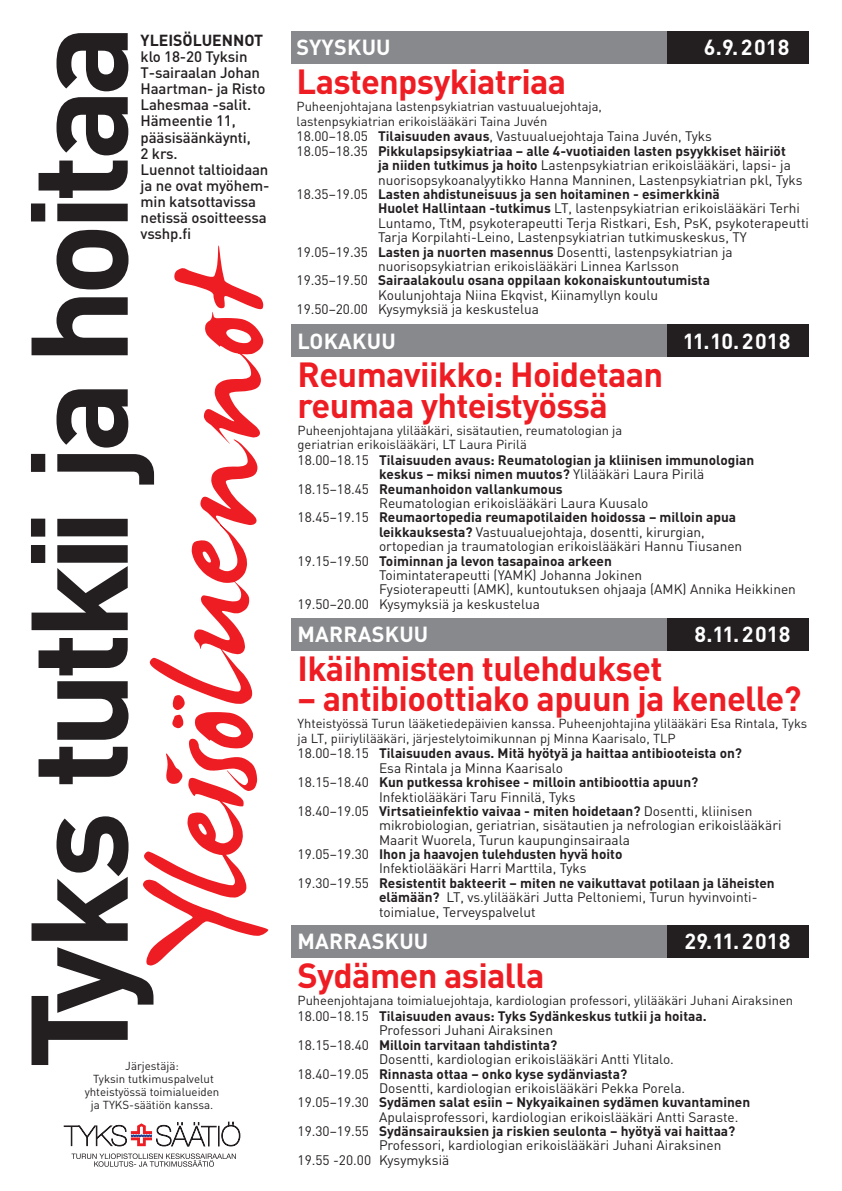
<style>
.page{position:relative;width:842px;height:1191px;background:#fff}
.page>*{position:absolute;margin:0;border:0;box-sizing:border-box;transform-origin:0 0}
.t1{font:700 135.1px "DIN";letter-spacing:-.06em;color:#231f20}
.Sin_otsikko_24_22{font:700 34.5px/30.2px "DIN";letter-spacing:-.02em;color:#ee1d23}
.PALKKIOTS_DIN_15_V{font:700 21.6px "DIN";letter-spacing:.01em;color:#fff}
.t2{font:700 15.8px "DIN";color:#231f20}
.DM_11_12{font:500 15px/16px "DIN";letter-spacing:-.01em;color:#231f20}
.txt{font:13.7px "DIN";color:#231f20}
.txt-2{font:700 13.7px "DIN";color:#231f20}
.txt_9{font:12.9px/14.4px "DIN";color:#231f20}
.järjestäjä{font:11.5px "DIN";color:#231f20}
.s1{font-weight:700}
.s2{font-weight:400}
</style>
<div class="page">
<svg style="left:71px;top:1153px;width:165px;height:13px"></svg>
<svg style="left:64px;top:1121px;width:176px;height:25px"></svg>
<svg style="left:149px;top:245px;width:114px;height:450px"></svg>
<svg style="left:143px;top:695px;width:126px;height:270px"></svg>
<div style="left:291px;top:31px;width:393px;height:33px;background:#87898c"></div>
<div style="left:667px;top:31px;width:142px;height:33px;background:#231f20"></div>
<div style="left:291px;top:324px;width:387px;height:33px;background:#87898c"></div>
<div style="left:667px;top:324px;width:142px;height:33px;background:#231f20"></div>
<div style="left:291px;top:618px;width:387px;height:32px;background:#87898c"></div>
<div style="left:667px;top:618px;width:142px;height:32px;background:#231f20"></div>
<div style="left:291px;top:925px;width:386px;height:32px;background:#87898c"></div>
<div style="left:667px;top:925px;width:142px;height:32px;background:#231f20"></div>
<p class="t2" style="left:141px;top:30px;width:124px">YLEISÖLUENNOT</p>
<p class="DM_11_12" style="left:141px;top:49px;width:126px">klo 18-20 Tyksin<br>T-sairaalan Johan<br>Haartman- ja Risto<br>Lahesmaa -salit.</p>
<p class="DM_11_12" style="left:141px;top:113px;width:97px">Hämeentie 11,</p>
<p class="DM_11_12" style="left:141px;top:129px;width:112px">pääsisäänkäynti,</p>
<p class="DM_11_12" style="left:141px;top:145px;width:39px">2 krs.</p>
<p class="DM_11_12" style="left:141px;top:161px;width:129px">Luennot taltioidaan</p>
<p class="DM_11_12" style="left:141px;top:177px;width:130px">ja ne ovat myöhem&shy;min katsottavissa netissä osoitteessa vsshp.fi</p>
<p class="t1" style="left:-9px;top:1069px;width:1046px;rotate:-90deg">Tyks tutkii ja hoitaa</p>
<p class="PALKKIOTS_DIN_15_V" style="left:297px;top:33px;width:96px">SYYSKUU</p>
<p class="PALKKIOTS_DIN_15_V" style="left:704px;top:33px;width:87px">6.9.2018</p>
<p class="Sin_otsikko_24_22" style="left:297px;top:65px;width:271px">Lastenpsykiatriaa</p>
<p class="txt_9" style="left:297px;top:99px;width:307px">Puheenjohtajana lastenpsykiatrian vastuualuejohtaja, lastenpsykiatrian erikoislääkäri Taina Juvén</p>
<p class="txt" style="left:297px;top:128px;width:417px">18.00–18.05 <span class="s1">Tilaisuuden avaus</span>, Vastuualuejohtaja Taina Juvén, Tyks</p>
<p class="txt-2" style="left:297px;top:142px;width:491px"><span class="s2">18.05–18.35</span> Pikkulapsipsykiatriaa – alle 4-vuotiaiden lasten psyykkiset häiriöt</p>
<p class="txt" style="left:378px;top:157px;width:414px"><span class="s1">ja niiden tutkimus ja hoito</span> Lastenpsykiatrian erikoislääkäri, lapsi- ja</p>
<p class="txt" style="left:378px;top:171px;width:426px">nuorisopsykoanalyytikko Hanna Manninen, Lastenpsykiatrian pkl, Tyks</p>
<p class="txt-2" style="left:297px;top:185px;width:425px"><span class="s2">18.35–19.05</span> Lasten ahdistuneisuus ja sen hoitaminen - esimerkkinä</p>
<p class="txt" style="left:378px;top:200px;width:423px"><span class="s1">Huolet Hallintaan -tutkimus</span> LT, lastenpsykiatrian erikoislääkäri Terhi</p>
<p class="txt" style="left:378px;top:214px;width:432px">Luntamo, TtM, psykoterapeutti Terja Ristkari, Esh, PsK, psykoterapeutti</p>
<p class="txt" style="left:378px;top:229px;width:370px">Tarja Korpilahti-Leino, Lastenpsykiatrian tutkimuskeskus, TY</p>
<p class="txt" style="left:297px;top:243px;width:438px">19.05–19.35 <span class="s1">Lasten ja nuorten masennus</span> Dosentti, lastenpsykiatrian ja</p>
<p class="txt" style="left:378px;top:257px;width:303px">nuorisopsykiatrian erikoislääkäri Linnea Karlsson</p>
<p class="txt-2" style="left:297px;top:271px;width:415px"><span class="s2">19.35–19.50</span> Sairaalakoulu osana oppilaan kokonaiskuntoutumista</p>
<p class="txt" style="left:378px;top:286px;width:282px">Koulunjohtaja Niina Ekqvist, Kiinamyllyn koulu</p>
<p class="txt" style="left:297px;top:300px;width:244px">19.50–20.00 Kysymyksiä ja keskustelua</p>
<p class="PALKKIOTS_DIN_15_V" style="left:298px;top:326px;width:100px">LOKAKUU</p>
<p class="PALKKIOTS_DIN_15_V" style="left:683px;top:326px;width:109px">11.10.2018</p>
<p class="Sin_otsikko_24_22" style="left:298px;top:358px;width:367px">Reumaviikko: Hoidetaan reumaa yhteistyössä</p>
<p class="txt_9" style="left:298px;top:423px;width:326px">Puheenjohtajana ylilääkäri, sisätautien, reumatologian ja</p>
<p class="txt_9" style="left:298px;top:437px;width:231px">geriatrian erikoislääkäri, LT Laura Pirilä</p>
<p class="txt-2" style="left:298px;top:451px;width:458px"><span class="s2">18.00–18.15</span> Tilaisuuden avaus: Reumatologian ja kliinisen immunologian</p>
<p class="txt-2" style="left:379px;top:465px;width:327px">keskus – miksi nimen muutos? <span class="s2">Ylilääkäri Laura Pirilä</span></p>
<p class="txt-2" style="left:298px;top:480px;width:267px"><span class="s2">18.15–18.45</span> Reumanhoidon vallankumous</p>
<p class="txt" style="left:379px;top:494px;width:271px">Reumatologian erikoislääkäri Laura Kuusalo</p>
<p class="txt-2" style="left:298px;top:508px;width:440px"><span class="s2">18.45–19.15</span> Reumaortopedia reumapotilaiden hoidossa – milloin apua</p>
<p class="txt" style="left:379px;top:523px;width:327px"><span class="s1">leikkauksesta?</span> Vastuualuejohtaja, dosentti, kirurgian,</p>
<p class="txt" style="left:379px;top:538px;width:365px">ortopedian ja traumatologian erikoislääkäri Hannu Tiusanen</p>
<p class="txt-2" style="left:298px;top:551px;width:316px"><span class="s2">19.15–19.50</span> Toiminnan ja levon tasapainoa arkeen</p>
<p class="txt" style="left:379px;top:566px;width:265px">Toimintaterapeutti (YAMK) Johanna Jokinen</p>
<p class="txt" style="left:379px;top:581px;width:418px">Fysioterapeutti (AMK), kuntoutuksen ohjaaja (AMK) Annika Heikkinen</p>
<p class="txt" style="left:298px;top:595px;width:244px">19.50–20.00 Kysymyksiä ja keskustelua</p>
<p class="PALKKIOTS_DIN_15_V" style="left:298px;top:620px;width:132px">MARRASKUU</p>
<p class="PALKKIOTS_DIN_15_V" style="left:695px;top:620px;width:97px">8.11.2018</p>
<p class="Sin_otsikko_24_22" style="left:298px;top:652px;width:366px">Ikäihmisten tulehdukset</p>
<p class="Sin_otsikko_24_22" style="left:298px;top:682px;width:506px">– antibioottiako apuun ja kenelle?</p>
<p class="txt_9" style="left:298px;top:716px;width:511px">Yhteistyössä Turun lääketiedepäivien kanssa. Puheenjohtajina ylilääkäri Esa Rintala, Tyks</p>
<p class="txt_9" style="left:298px;top:730px;width:380px">ja LT, piiriylilääkäri, järjestelytoimikunnan pj Minna Kaarisalo, TLP</p>
<p class="txt-2" style="left:298px;top:744px;width:446px"><span class="s2">18.00–18.15</span> Tilaisuuden avaus. Mitä hyötyä ja haittaa antibiooteista on?</p>
<p class="txt" style="left:379px;top:759px;width:185px">Esa Rintala ja Minna Kaarisalo</p>
<p class="txt-2" style="left:298px;top:773px;width:402px"><span class="s2">18.15–18.40</span> Kun putkessa krohisee - milloin antibioottia apuun?</p>
<p class="txt" style="left:379px;top:788px;width:198px">Infektiolääkäri Taru Finnilä, Tyks</p>
<p class="txt-2" style="left:298px;top:802px;width:456px"><span class="s2">18.40–19.05</span> Virtsatieinfektio vaivaa - miten hoidetaan? <span class="s2">Dosentti, kliinisen</span></p>
<p class="txt" style="left:379px;top:817px;width:404px">mikrobiologian, geriatrian, sisätautien ja nefrologian erikoislääkäri</p>
<p class="txt" style="left:379px;top:831px;width:252px">Maarit Wuorela, Turun kaupunginsairaala</p>
<p class="txt-2" style="left:298px;top:845px;width:326px"><span class="s2">19.05–19.30</span> Ihon ja haavojen tulehdusten hyvä hoito</p>
<p class="txt" style="left:379px;top:860px;width:209px">Infektiolääkäri Harri Marttila, Tyks</p>
<p class="txt-2" style="left:298px;top:874px;width:479px"><span class="s2">19.30–19.55</span> Resistentit bakteerit – miten ne vaikuttavat potilaan ja läheisten</p>
<p class="txt" style="left:379px;top:888px;width:380px"><span class="s1">elämään?</span> LT, vs.ylilääkäri Jutta Peltoniemi, Turun hyvinvointi-</p>
<p class="txt" style="left:379px;top:903px;width:158px">toimialue, Terveyspalvelut</p>
<p class="PALKKIOTS_DIN_15_V" style="left:298px;top:927px;width:132px">MARRASKUU</p>
<p class="PALKKIOTS_DIN_15_V" style="left:684px;top:927px;width:108px">29.11.2018</p>
<p class="Sin_otsikko_24_22" style="left:298px;top:959px;width:248px">Sydämen asialla</p>
<p class="txt_9" style="left:298px;top:993px;width:497px">Puheenjohtajana toimialuejohtaja, kardiologian professori, ylilääkäri Juhani Airaksinen</p>
<p class="txt-2" style="left:298px;top:1007px;width:411px"><span class="s2">18.00–18.15</span> Tilaisuuden avaus: Tyks Sydänkeskus tutkii ja hoitaa.</p>
<p class="txt" style="left:379px;top:1022px;width:176px">Professori Juhani Airaksinen</p>
<p class="txt-2" style="left:298px;top:1035px;width:261px"><span class="s2">18.15–18.40</span> Milloin tarvitaan tahdistinta?</p>
<p class="txt" style="left:379px;top:1050px;width:296px">Dosentti, kardiologian erikoislääkäri Antti Ylitalo.</p>
<p class="txt-2" style="left:298px;top:1064px;width:331px"><span class="s2">18.40–19.05</span> Rinnasta ottaa – onko kyse sydänviasta?</p>
<p class="txt" style="left:379px;top:1079px;width:308px">Dosentti, kardiologian erikoislääkäri Pekka Porela.</p>
<p class="txt-2" style="left:298px;top:1093px;width:454px"><span class="s2">19.05–19.30</span> Sydämen salat esiin – Nykyaikainen sydämen kuvantaminen</p>
<p class="txt" style="left:379px;top:1108px;width:361px">Apulaisprofessori, kardiologian erikoislääkäri Antti Saraste.</p>
<p class="txt-2" style="left:298px;top:1122px;width:439px"><span class="s2">19.30–19.55</span> Sydänsairauksien ja riskien seulonta – hyötyä vai haittaa?</p>
<p class="txt" style="left:379px;top:1137px;width:344px">Professori, kardiologian erikoislääkäri Juhani Airaksinen</p>
<p class="txt" style="left:298px;top:1151px;width:153px">19.55 -20.00 Kysymyksiä</p>
<p class="järjestäjä" style="left:125px;top:1058px;width:55px">Järjestäjä:</p>
<p class="järjestäjä" style="left:93px;top:1071px;width:122px">Tyksin tutkimuspalvelut</p>
<p class="järjestäjä" style="left:85px;top:1084px;width:136px">yhteistyössä toimialueiden</p>
<p class="järjestäjä" style="left:91px;top:1097px;width:124px">ja TYKS-säätiön kanssa.</p>
</div>
